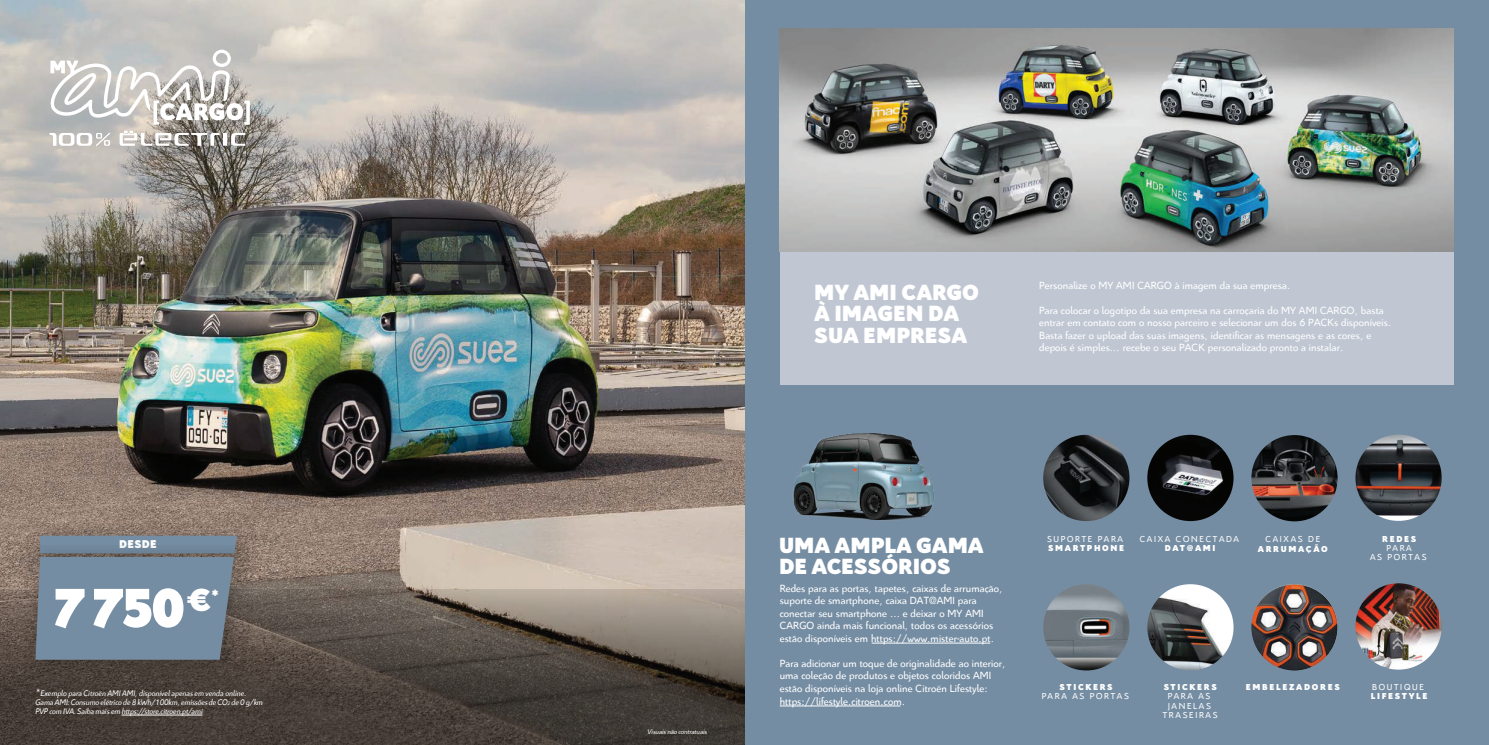
<style>
.page{position:relative;width:1489px;height:745px;background:#fff}
.page>*{position:absolute;margin:0;border:0;box-sizing:border-box;transform-origin:0 0}
.t1{font:900 59.38px "Citroen";color:#fff}
.t2{font:900 23.75px/21.2px "Citroen";letter-spacing:-.005em;color:#fff}
.t3{font:900 12.25px "Citroen";letter-spacing:.03em;color:#fff}
.t4{font:11.25px/12.5px "Citroen";letter-spacing:.01em;color:#fff}
.t5{font:9.38px/9.4px "Citroen";letter-spacing:.18em;color:#fff;text-align:center}
.t6{font:900 9.38px "Citroen";letter-spacing:.18em;color:#fff}
.t7{font:italic 8.75px/8.8px "Citroen";letter-spacing:.005em;color:#fff;scale:.95 1}
.t8{font:italic 7.5px "Citroen";letter-spacing:-.01em;color:#fff}
.s1{font-style:normal;font-size:11.25px}
.s2{font-size:5.25px}
</style>
<div class="page">
<div style="left:744px;top:0;width:744px;height:744px;background:#758da3"></div>
<img style="left:0;top:0;width:744px;height:588px">
<div style="left:780px;top:203px;width:673px;height:181px;background:#c0c7d3"></div>
<svg style="left:0;top:588px;width:744px;height:156px;background:#584f48"></svg>
<hr style="left:121px;top:714px;width:81px;height:1px;background:#fff">
<img style="left:793px;top:433px;width:141px;height:88px">
<hr style="left:871px;top:642px;width:119px;height:1px;background:#fff">
<hr style="left:779px;top:705px;width:121px;height:1px;background:#fff">
<svg style="left:50px;top:50px;width:200px;height:75px"></svg>
<hr style="left:223px;top:133px;width:4px;height:13px;background:#fff">
<svg style="left:231px;top:133px;width:14px;height:13px"></svg>
<svg style="left:119px;top:131px;width:100px;height:15px"></svg>
<svg style="left:50px;top:133px;width:60px;height:13px"></svg>
<img style="left:1251px;top:435px;width:86px;height:86px;border-radius:43px">
<img style="left:1355px;top:434px;width:86px;height:86px;border-radius:43px">
<img style="left:1043px;top:583px;width:86px;height:87px;border-radius:43px">
<img style="left:1147px;top:583px;width:86px;height:87px;border-radius:43px">
<img style="left:780px;top:29px;width:673px;height:223px">
<svg style="left:28px;top:523px;width:227px;height:49px;background:#8d7a6e"></svg>
<svg style="left:24px;top:545px;width:228px;height:133px;background:#594f47"></svg>
<svg style="left:35px;top:535px;width:202px;height:124px;background:#73879a"></svg>
<img style="left:1043px;top:434px;width:86px;height:86px;border-radius:43px">
<img style="left:1147px;top:434px;width:86px;height:86px;border-radius:43px">
<img style="left:1355px;top:583px;width:86px;height:86px;border-radius:43px">
<img style="left:1251px;top:584px;width:86px;height:86px">
<p class="t3" style="left:119px;top:535px;width:39px">DESDE</p>
<h1 class="t1" style="left:53px;top:564px;width:168px">7 750<sup>€</sup><sup>*</sup></h1>
<p class="t7" style="left:35px;top:688px;width:241px"><span class="s1">*</span>Exemplo para Citroën AMI AMI, disponível apenas em venda online.<br>Gama AMI: Consumo elétrico de 8 kWh/100km, emissões de CO<span class="s2">2</span> de 0 g/km<br>PVP com IVA. Saiba mais em https://store.citroen.pt/ami</p>
<h2 class="t2" style="left:814px;top:280px;width:166px">MY AMI CARGO<br>À IMAGEN DA<br>SUA EMPRESA</h2>
<p class="t4" style="left:1039px;top:278px;width:253px">Personalize o MY AMI CARGO à imagem da sua empresa.</p>
<p class="t4" style="left:1039px;top:303px;width:353px">Para colocar o logotipo da sua empresa na carroçaria do MY AMI CARGO, basta entrar em contato com o nosso parceiro e selecionar um dos 6 PACKs disponíveis.<br>Basta fazer o upload das suas imagens, identificar as mensagens e as cores, e depois é simples... recebe o seu PACK personalizado pronto a instalar.</p>
<p class="t8" style="left:647px;top:726px;width:61px">Visuais não contratuais</p>
<h2 class="t2" style="left:779px;top:532px;width:206px">UMA AMPLA GAMA<br>DE ACESSÓRIOS</h2>
<p class="t4" style="left:779px;top:581px;width:224px">Redes para as portas, tapetes, caixas de arrumação, suporte de smartphone, caixa DAT@AMI para conectar seu smartphone ... e deixar o MY AMI CARGO ainda mais funcional, todos os acessórios estão disponíveis em https://www.mister-auto.pt.</p>
<p class="t4" style="left:779px;top:656px;width:227px">Para adicionar um toque de originalidade ao interior, uma coleção de produtos e objetos coloridos AMI estão disponíveis na loja online Citroën Lifestyle: https://lifestyle.citroen.com.</p>
<p class="t5" style="left:1047px;top:533px;width:77px">SUPORTE PARA</p>
<p class="t6" style="left:1048px;top:541px;width:78px">SMARTPHONE</p>
<p class="t5" style="left:1139px;top:533px;width:101px">CAIXA CONECTADA</p>
<p class="t6" style="left:1164px;top:540px;width:52px">DAT@AMI</p>
<p class="t5" style="left:1265px;top:533px;width:56px">CAIXAS DE</p>
<p class="t6" style="left:1257px;top:541px;width:72px">ARRUMAÇÃO</p>
<p class="t6" style="left:1381px;top:531px;width:36px">REDES</p>
<p class="t5" style="left:1369px;top:542px;width:58px">PARA<br>AS PORTAS</p>
<p class="t6" style="left:1059px;top:679px;width:55px">STICKERS</p>
<p class="t5" style="left:1041px;top:691px;width:89px">PARA AS PORTAS</p>
<p class="t6" style="left:1163px;top:679px;width:55px">STICKERS</p>
<p class="t5" style="left:1162px;top:691px;width:56px">PARA AS<br>JANELAS<br>TRASEIRAS</p>
<p class="t6" style="left:1245px;top:679px;width:95px">EMBELEZADORES</p>
<p class="t5" style="left:1371px;top:681px;width:53px">BOUTIQUE</p>
<p class="t6" style="left:1370px;top:689px;width:58px">LIFESTYLE</p>
</div>
